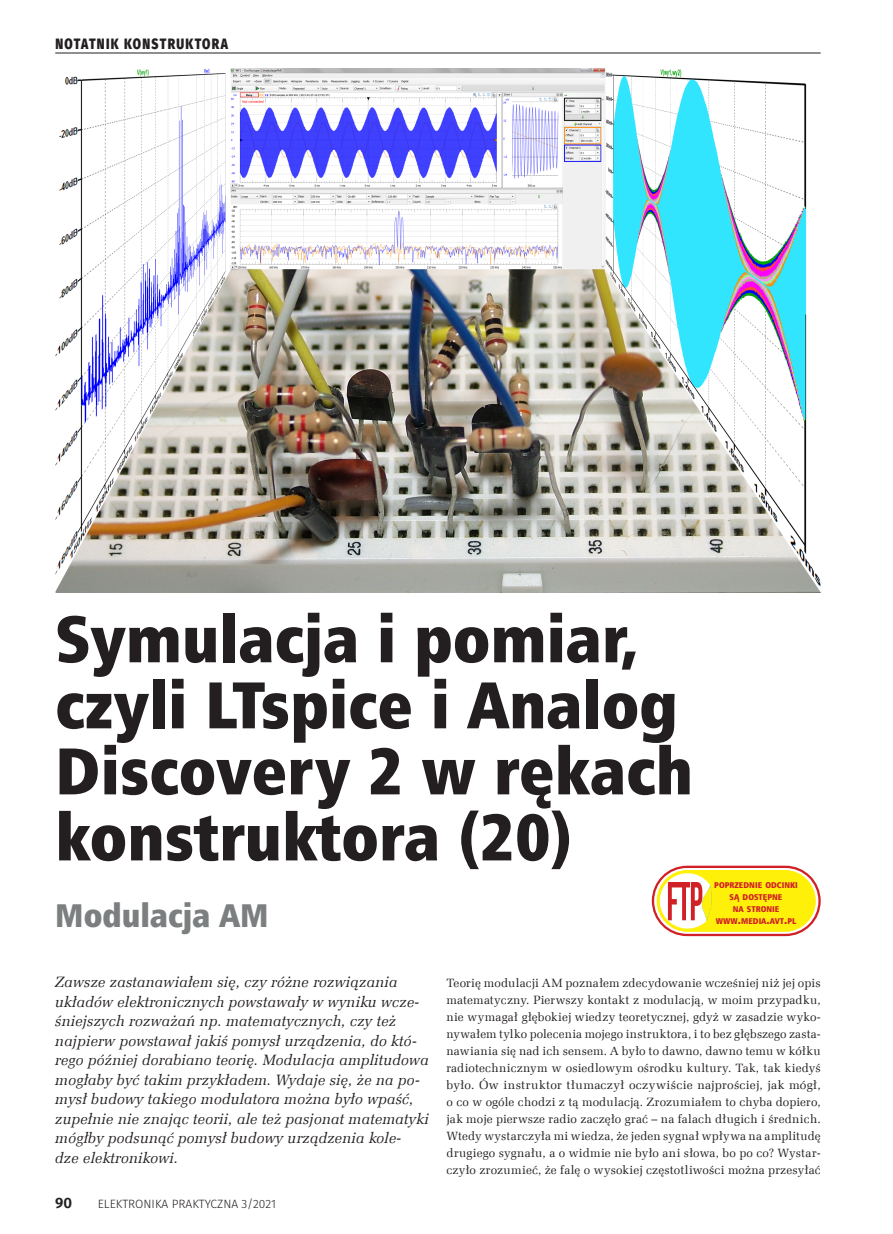
<style>
.page{position:relative;width:893px;height:1234px;background:#fff}
.page>*{position:absolute;margin:0;border:0;box-sizing:border-box;transform-origin:0 0}
._9_tytul{font:66px/66px "Humnst 777 X Blk Cn EU";color:#231f20}
._0_podtytul{font:33px "Humnst 777 X Blk Cn EU";color:#7c7f7f}
._2_lead_do_wszystkie{font:italic 15px/19.5px "Zapf Ellipt EU";letter-spacing:.01em;color:#231f20}
.t1{font:800 15px "Fira Sans";letter-spacing:.11em;color:#231f20;scale:.8 1}
.t2{font:600 15px "Fira Sans";color:#231f20}
._1_Body{font:12px/17px "Zapf Ellipt EU";letter-spacing:.015em;color:#231f20;text-align:justify}
.t3{font:300 12px "Fira Sans";color:#231f20}
._7_Tabela{font:8.4px/12px "Humnst 777 X Blk Cn EU";color:#d12126;text-align:center}
.s1{font-size:12px}
</style>
<div class="page">
<hr style="left:55px;top:53px;width:766px;height:1px;background:#231f20">
<img style="left:55px;top:68px;width:766px;height:524px">
<svg style="left:652px;top:865px;width:169px;height:70px"></svg>
<p class="t1" style="left:55px;top:30px;width:217px">NOTATNIK KONSTRUKTORA</p>
<p class="_9_tytul" style="left:55px;top:606px;width:639px">Symulacja i pomiar, czyli LTspice i Analog<br>Discovery 2 w rękach konstruktora (20)</p>
<p class="_0_podtytul" style="left:55px;top:893px;width:215px">Modulacja AM</p>
<p class="_7_Tabela" style="left:714px;top:878px;width:85px">POPRZEDNIE ODCINKI<br>SĄ DOSTĘPNE<br>NA STRONIE</p>
<p class="_7_Tabela" style="left:716px;top:914px;width:82px">WWW<span class="s1">.</span>MEDIA<span class="s1">.</span>AVT<span class="s1">.</span>PL</p>
<p class="_2_lead_do_wszystkie" style="left:55px;top:972px;width:375px">Zawsze zastanawiałem się, czy różne rozwiązania układów elektronicznych powstawały w wyniku wcze&shy;śniejszych rozważań np. matematycznych, czy też najpierw powstawał jakiś pomysł urządzenia, do któ&shy;rego później dorabiano teorię. Modulacja amplitudowa mogłaby być takim przykładem. Wydaje się, że na po&shy;mysł budowy takiego modulatora można było wpaść, zupełnie nie znając teorii, ale też pasjonat matematyki mógłby podsunąć pomysł budowy urządzenia kole-<br>dze elektronikowi.</p>
<p class="_1_Body" style="left:446px;top:974px;width:376px">Teorię modulacji AM poznałem zdecydowanie wcześniej niż jej opis matematyczny. Pierwszy kontakt z modulacją, w moim przypadku, nie wymagał głębokiej wiedzy teoretycznej, gdyż w zasadzie wyko&shy;nywałem tylko polecenia mojego instruktora, i to bez głębszego zasta&shy;nawiania się nad ich sensem. A było to dawno, dawno temu w kółku radiotechnicznym w osiedlowym ośrodku kultury. Tak, tak kiedyś było. Ów instruktor tłumaczył oczywiście najprościej, jak mógł, o co w ogóle chodzi z tą modulacją. Zrozumiałem to chyba dopiero, jak moje pierwsze radio zaczęło grać – na falach długich i średnich.<br>Wtedy wystarczyła mi wiedza, że jeden sygnał wpływa na amplitudę drugiego sygnału, a o widmie nie było ani słowa, bo po co? Wystar&shy;czyło zrozumieć, że falę o wysokiej częstotliwości można przesyłać</p>
<p class="t2" style="left:55px;top:1190px;width:18px">90</p>
<p class="t3" style="left:98px;top:1195px;width:180px">ELEKTRONIKA PRAKTYCZNA 3/2021</p>
</div>
